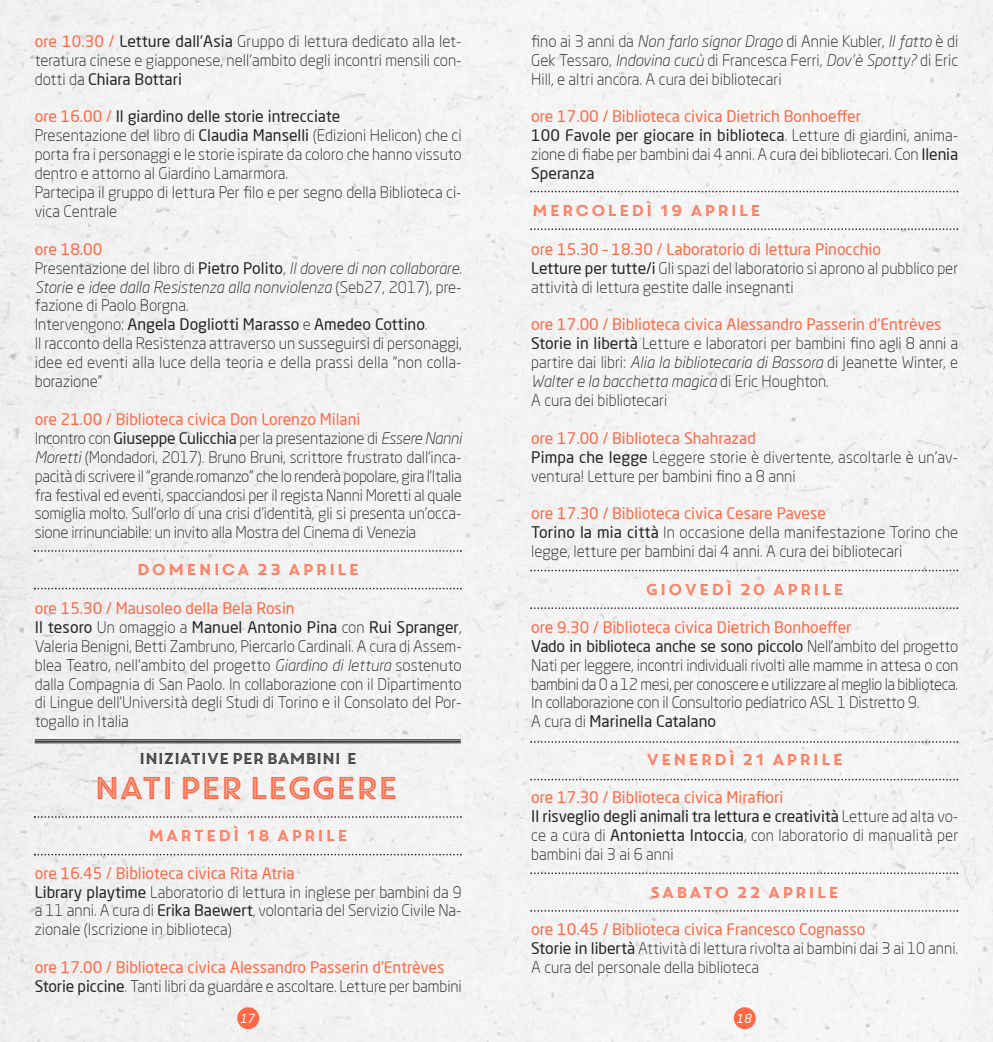
<style>
.page{position:relative;width:993px;height:1042px;background:#fff}
.page>*{position:absolute;margin:0;border:0;box-sizing:border-box;transform-origin:0 0}
.t1{font:31.5px "Core Circus 2 D In";letter-spacing:-.15em;color:#ff6845}
.t2{font:300 15.75px/18.9px "Neo Sans Pro";color:#272627}
.t3{font:15.75px/18.9px "Neo Sans Pro";color:#ff6845}
.t4{font:15.75px "Core Circus 2 D In";color:#ff6845}
.t5{font:15.75px "Core Circus 2 D In";letter-spacing:-.15em;color:#272627}
.t6{font:italic 12.25px "Neo Sans Pro";color:#fff}
.s1{font-weight:400;color:#ff6845}
.s2{font-weight:400}
.s3{font-style:italic}
.s4{color:#272627}
.s5{font-weight:300;color:#272627}
</style>
<div class="page">
<div style="left:0;top:0;width:992px;height:1042px;background:#f3f3f3"></div>
<div style="left:733px;top:1007px;width:22px;height:22px;background:#ff6845;border-radius:50%"></div>
<svg style="left:530px;top:191px;width:427px;height:1px"></svg>
<svg style="left:530px;top:228px;width:427px;height:2px"></svg>
<svg style="left:530px;top:570px;width:427px;height:1px"></svg>
<svg style="left:530px;top:607px;width:427px;height:2px"></svg>
<svg style="left:530px;top:741px;width:427px;height:2px"></svg>
<svg style="left:530px;top:779px;width:427px;height:1px"></svg>
<svg style="left:530px;top:872px;width:427px;height:2px"></svg>
<svg style="left:530px;top:910px;width:427px;height:2px"></svg>
<div style="left:237px;top:1007px;width:22px;height:22px;background:#ff6845;border-radius:50%"></div>
<svg style="left:34px;top:550px;width:427px;height:2px"></svg>
<svg style="left:34px;top:588px;width:427px;height:1px"></svg>
<svg style="left:34px;top:816px;width:427px;height:2px"></svg>
<svg style="left:34px;top:854px;width:427px;height:1px"></svg>
<hr style="left:35px;top:739px;width:425px;height:1px;background:#272627">
<hr style="left:35px;top:741px;width:425px;height:1px;background:#272627">
<hr style="left:35px;top:742px;width:425px;height:1px;background:#272627">
<p class="t2" style="left:35px;top:33px;width:428px;text-align:justify"><span class="s1">ore 10.30 /</span> <span class="s2">Letture dall’Asia</span> Gruppo di lettura dedicato alla let&shy;teratura cinese e giapponese, nell’ambito degli incontri mensili con&shy;dotti da <span class="s2">Chiara Bottari</span></p>
<p class="t2" style="left:35px;top:109px;width:428px"><span class="s1">ore 16.00 /</span> <span class="s2">Il giardino delle storie intrecciate<br></span>Presentazione del libro di <span class="s2">Claudia Manselli</span> (Edizioni Helicon) che ci porta fra i personaggi e le storie ispirate da coloro che hanno vissuto dentro e attorno al Giardino Lamarmora.<br>Partecipa il gruppo di lettura Per filo e per segno della Biblioteca ci&shy;vica Centrale</p>
<p class="t2" style="left:35px;top:241px;width:428px"><span class="s1">ore 18.00<br></span>Presentazione del libro di <span class="s2">Pietro Polito</span>, <span class="s3">Il dovere di non collaborare.<br>Storie e idee dalla Resistenza alla nonviolenza</span> (Seb27, 2017), pre&shy;fazione di Paolo Borgna.<br>Intervengono: <span class="s2">Angela Dogliotti Marasso</span> e <span class="s2">Amedeo Cottino</span>.<br>Il racconto della Resistenza attraverso un susseguirsi di personaggi, idee ed eventi alla luce della teoria e della prassi della “non colla&shy;borazione”</p>
<p class="t2" style="left:35px;top:411px;width:428px"><span class="s1">ore 21.00 / Biblioteca civica Don Lorenzo Milani<br></span>Incontro con <span class="s2">Giuseppe Culicchia</span> per la presentazione di <span class="s3">Essere Nanni Moretti</span> (Mondadori, 2017). Bruno Bruni, scrittore frustrato dall'inca&shy;pacità di scrivere il "grande romanzo" che lo renderà popolare, gira l'Italia fra festival ed eventi, spacciandosi per il regista Nanni Moretti al quale somiglia molto. Sull'orlo di una crisi d'identità, gli si presenta un'occa&shy;sione irrinunciabile: un invito alla Mostra del Cinema di Venezia</p>
<p class="t4" style="left:136px;top:560px;width:225px">DOMENICA 23 APRILE</p>
<p class="t2" style="left:35px;top:600px;width:428px"><span class="s1">ore 15.30 / Mausoleo della Bela Rosin<br></span><span class="s2">Il tesoro</span> Un omaggio a <span class="s2">Manuel Antonio Pina</span> con <span class="s2">Rui Spranger</span>, Valeria Benigni, Betti Zambruno, Piercarlo Cardinali. A cura di Assem&shy;blea Teatro, nell'ambito del progetto <span class="s3">Giardino di lettura</span> sostenuto dalla Compagnia di San Paolo. In collaborazione con il Dipartimento di Lingue dell’Università degli Studi di Torino e il Consolato del Por&shy;togallo in Italia</p>
<p class="t5" style="left:138px;top:749px;width:221px">INIZIATIVE PER BAMBINI E</p>
<h1 class="t1" style="left:92px;top:770px;width:310px">NATI PER LEGGERE</h1>
<p class="t4" style="left:148px;top:826px;width:203px">MARTEDÌ 18 APRILE</p>
<p class="t2" style="left:35px;top:865px;width:428px"><span class="s1">ore 16.45 / Biblioteca civica Rita Atria<br></span><span class="s2">Library playtime</span> Laboratorio di lettura in inglese per bambini da 9 a 11 anni. A cura di <span class="s2">Erika Baewert</span>, volontaria del Servizio Civile Na&shy;zionale (Iscrizione in biblioteca)</p>
<p class="t3" style="left:35px;top:959px;width:428px">ore 17.00 / Biblioteca civica Alessandro Passerin d’Entrèves<br><span class="s4">Storie piccine</span><span class="s5">. Tanti libri da guardare e ascoltare. Letture per bambini</span></p>
<p class="t6" style="left:240px;top:1013px;width:16px">17</p>
<p class="t2" style="left:531px;top:33px;width:428px;text-align:justify">fino ai 3 anni da <span class="s3">Non farlo signor Drago</span> di Annie Kubler, <span class="s3">Il fatto</span> è di Gek Tessaro, <span class="s3">Indovina cucù</span> di Francesca Ferri, <span class="s3">Dov'è Spotty?</span> di Eric Hill, e altri ancora. A cura dei bibliotecari</p>
<p class="t2" style="left:531px;top:109px;width:428px"><span class="s1">ore 17.00 / Biblioteca civica Dietrich Bonhoeffer<br></span><span class="s2">100 Favole per giocare in biblioteca</span>. Letture di giardini, anima&shy;zione di fiabe per bambini dai 4 anni. A cura dei bibliotecari. Con <span class="s2">Ilenia Speranza</span></p>
<p class="t4" style="left:531px;top:201px;width:232px">MERCOLEDÌ 19 APRILE</p>
<p class="t2" style="left:531px;top:241px;width:428px"><span class="s1">ore 15.30 – 18.30 / Laboratorio di lettura Pinocchio<br></span><span class="s2">Letture per tutte/i</span> Gli spazi del laboratorio si aprono al pubblico per attività di lettura gestite dalle insegnanti</p>
<p class="t2" style="left:531px;top:317px;width:428px"><span class="s1">ore 17.00 / Biblioteca civica Alessandro Passerin d’Entrèves </span><span class="s2">Storie in libertà</span> Letture e laboratori per bambini fino agli 8 anni a partire dai libri: <span class="s3">Alia la bibliotecaria di Bassora</span> di Jeanette Winter, e <span class="s3">Walter e la bacchetta magica</span> di Eric Houghton.<br>A cura dei bibliotecari</p>
<p class="t2" style="left:531px;top:430px;width:428px"><span class="s1">ore 17.00 / Biblioteca Shahrazad<br></span><span class="s2">Pimpa che legge</span> Leggere storie è divertente, ascoltarle è un'av&shy;ventura! Letture per bambini fino a 8 anni</p>
<p class="t2" style="left:531px;top:506px;width:428px"><span class="s1">ore 17.30 / Biblioteca civica Cesare Pavese<br></span><span class="s2">Torino la mia città</span> In occasione della manifestazione Torino che legge, letture per bambini dai 4 anni. A cura dei bibliotecari</p>
<p class="t4" style="left:644px;top:580px;width:201px">GIOVEDÌ 20 APRILE</p>
<p class="t2" style="left:531px;top:619px;width:428px"><span class="s1">ore 9.30 / Biblioteca civica Dietrich Bonhoeffer<br></span><span class="s2">Vado in biblioteca anche se sono piccolo</span> Nell'ambito del progetto Nati per leggere, incontri individuali rivolti alle mamme in attesa o con bambini da 0 a 12 mesi, per conoscere e utilizzare al meglio la biblioteca.<br>In collaborazione con il Consultorio pediatrico ASL 1 Distretto 9.<br>A cura di <span class="s2">Marinella Catalano</span></p>
<p class="t4" style="left:645px;top:750px;width:200px">VENERDÌ 21 APRILE</p>
<p class="t2" style="left:531px;top:789px;width:428px"><span class="s1">ore 17.30 / Biblioteca civica Mirafiori<br></span><span class="s2">Il risveglio degli animali tra lettura e creatività</span> Letture ad alta vo&shy;ce a cura di <span class="s2">Antonietta Intoccia</span>, con laboratorio di manualità per bambini dai 3 ai 6 anni</p>
<p class="t4" style="left:649px;top:883px;width:192px">SABATO 22 APRILE</p>
<p class="t2" style="left:531px;top:921px;width:428px"><span class="s1">ore 10.45 / Biblioteca civica Francesco Cognasso<br></span><span class="s2">Storie in libertà</span> Attività di lettura rivolta ai bambini dai 3 ai 10 anni.<br>A cura del personale della biblioteca</p>
<p class="t6" style="left:736px;top:1013px;width:16px">18</p>
</div>
